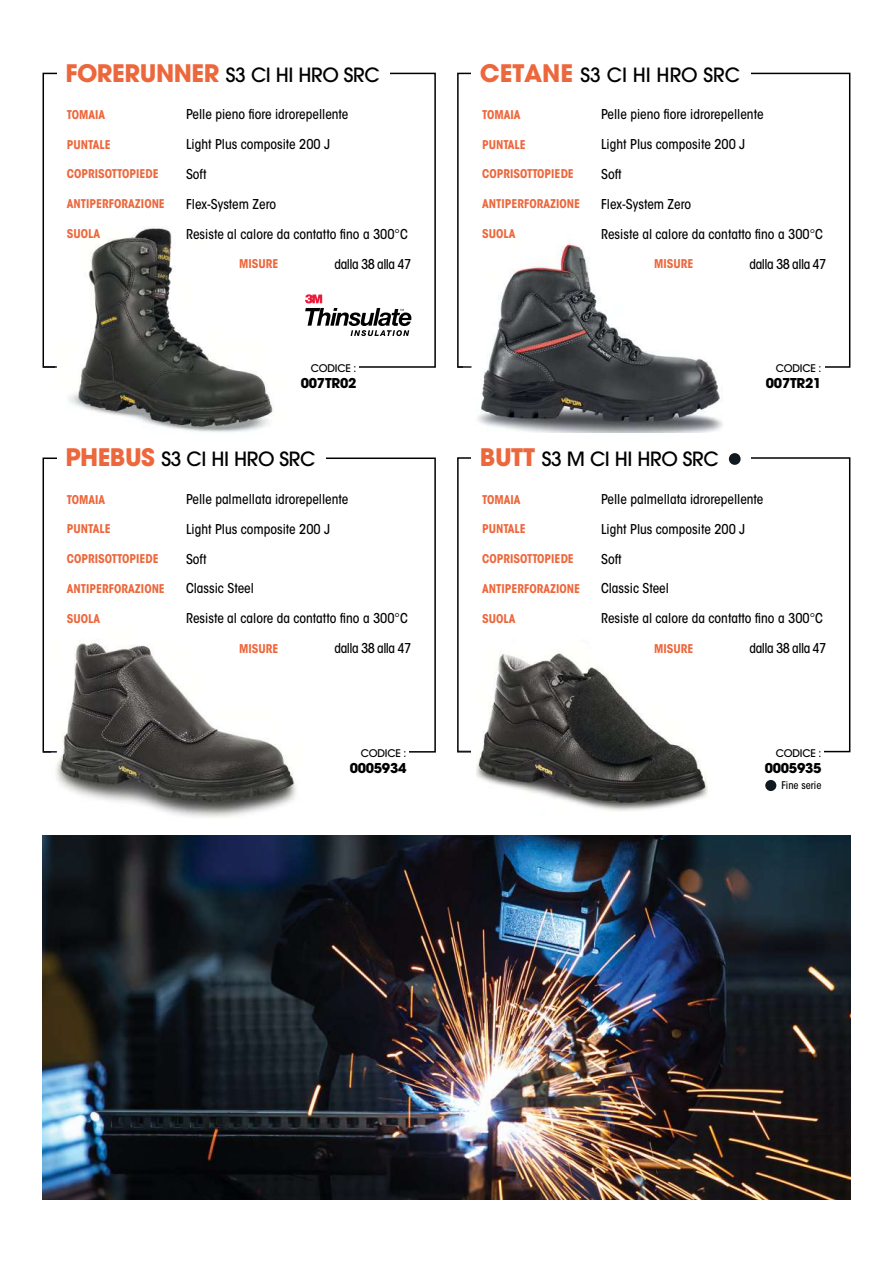
<style>
.page{position:relative;width:893px;height:1263px;background:#fff}
.page>*{position:absolute;margin:0;border:0;box-sizing:border-box;transform-origin:0 0}
.t1{font:500 19.5px "ITC Avant Garde Pro";letter-spacing:-.02em;color:#000}
.t2{font:500 19.5px "ITC Avant Garde Pro";color:#000}
.t3{font:500 condensed 13.5px "ITC Avant Garde Std";color:#000}
.t4{font:500 condensed 13.5px "ITC Avant Garde Std";letter-spacing:-.04em;color:#000}
.t5{font:700 13.5px "ITC Avant Garde Pro";letter-spacing:-.02em;color:#000}
.t6{font:700 condensed 12px "ITC Avant Garde Std";color:#ed673c}
.t7{font:500 10.5px "ITC Avant Garde Pro";letter-spacing:-.02em;color:#000}
.t8{font:500 condensed 10.5px "ITC Avant Garde Std";color:#000}
.s1{font-weight:700;font-size:24px;color:#ed673c}
</style>
<div class="page">
<img style="left:43px;top:835px;width:807px;height:365px">
<img style="left:55px;top:640px;width:241px;height:178px">
<img style="left:476px;top:650px;width:231px;height:161px">
<img style="left:471px;top:243px;width:252px;height:189px">
<img style="left:69px;top:227px;width:205px;height:206px">
<svg style="left:43px;top:366px;width:14px;height:2px"></svg>
<svg style="left:458px;top:366px;width:13px;height:2px"></svg>
<svg style="left:43px;top:751px;width:14px;height:2px"></svg>
<svg style="left:457px;top:751px;width:14px;height:1px"></svg>
<svg style="left:305px;top:294px;width:106px;height:42px"></svg>
<div style="left:765px;top:780px;width:11px;height:11px;background:#101820;border-radius:50%"></div>
<div style="left:729px;top:453px;width:12px;height:12px;background:#101820;border-radius:50%"></div>
<h1 class="t1" style="left:65px;top:62px;width:316px"><span class="s1">FORERUNNER</span> S3 CI HI HRO SRC</h1>
<h1 class="t2" style="left:480px;top:62px;width:262px"><span class="s1">CETANE</span> S3 CI HI HRO SRC</h1>
<p class="t6" style="left:67px;top:107px;width:40px">TOMAIA</p>
<p class="t3" style="left:186px;top:106px;width:164px">Pelle pieno fiore idrorepellente</p>
<p class="t6" style="left:67px;top:137px;width:45px">PUNTALE</p>
<p class="t3" style="left:186px;top:136px;width:146px">Light Plus composite 200 J</p>
<p class="t6" style="left:67px;top:166px;width:93px">COPRISOTTOPIEDE</p>
<p class="t3" style="left:186px;top:166px;width:22px">Soft</p>
<p class="t6" style="left:67px;top:196px;width:100px">ANTIPERFORAZIONE</p>
<p class="t3" style="left:186px;top:196px;width:92px">Flex-System Zero</p>
<p class="t6" style="left:67px;top:226px;width:35px">SUOLA</p>
<p class="t3" style="left:186px;top:225px;width:223px">Resiste al calore da contatto fino a 300°C</p>
<p class="t6" style="left:239px;top:256px;width:41px">MISURE</p>
<p class="t4" style="left:335px;top:255px;width:78px">dalla 38 alla 47</p>
<p class="t7" style="left:311px;top:361px;width:47px">CODICE :</p>
<p class="t5" style="left:301px;top:374px;width:57px">007TR02</p>
<p class="t6" style="left:482px;top:107px;width:40px">TOMAIA</p>
<p class="t3" style="left:601px;top:106px;width:164px">Pelle pieno fiore idrorepellente</p>
<p class="t6" style="left:482px;top:137px;width:45px">PUNTALE</p>
<p class="t3" style="left:601px;top:136px;width:146px">Light Plus composite 200 J</p>
<p class="t6" style="left:482px;top:166px;width:93px">COPRISOTTOPIEDE</p>
<p class="t3" style="left:601px;top:166px;width:22px">Soft</p>
<p class="t6" style="left:482px;top:196px;width:100px">ANTIPERFORAZIONE</p>
<p class="t3" style="left:601px;top:196px;width:92px">Flex-System Zero</p>
<p class="t6" style="left:482px;top:226px;width:35px">SUOLA</p>
<p class="t3" style="left:601px;top:225px;width:223px">Resiste al calore da contatto fino a 300°C</p>
<p class="t6" style="left:654px;top:256px;width:41px">MISURE</p>
<p class="t4" style="left:750px;top:255px;width:78px">dalla 38 alla 47</p>
<p class="t7" style="left:776px;top:361px;width:47px">CODICE :</p>
<p class="t5" style="left:766px;top:374px;width:57px">007TR21</p>
<h1 class="t1" style="left:65px;top:447px;width:251px"><span class="s1">PHEBUS</span> S3 CI HI HRO SRC</h1>
<h1 class="t1" style="left:480px;top:446px;width:240px"><span class="s1">BUTT</span> S3 M CI HI HRO SRC</h1>
<p class="t6" style="left:67px;top:491px;width:40px">TOMAIA</p>
<p class="t3" style="left:186px;top:491px;width:164px">Pelle palmellata idrorepellente</p>
<p class="t6" style="left:67px;top:521px;width:45px">PUNTALE</p>
<p class="t3" style="left:186px;top:521px;width:146px">Light Plus composite 200 J</p>
<p class="t6" style="left:67px;top:551px;width:93px">COPRISOTTOPIEDE</p>
<p class="t3" style="left:186px;top:550px;width:22px">Soft</p>
<p class="t6" style="left:67px;top:581px;width:100px">ANTIPERFORAZIONE</p>
<p class="t3" style="left:186px;top:580px;width:69px">Classic Steel</p>
<p class="t6" style="left:67px;top:610px;width:35px">SUOLA</p>
<p class="t3" style="left:186px;top:610px;width:223px">Resiste al calore da contatto fino a 300°C</p>
<p class="t6" style="left:239px;top:641px;width:41px">MISURE</p>
<p class="t4" style="left:335px;top:640px;width:78px">dalla 38 alla 47</p>
<p class="t7" style="left:361px;top:746px;width:47px">CODICE :</p>
<p class="t5" style="left:350px;top:759px;width:58px">0005934</p>
<p class="t6" style="left:482px;top:491px;width:40px">TOMAIA</p>
<p class="t3" style="left:601px;top:491px;width:164px">Pelle palmellata idrorepellente</p>
<p class="t6" style="left:482px;top:521px;width:45px">PUNTALE</p>
<p class="t3" style="left:601px;top:521px;width:146px">Light Plus composite 200 J</p>
<p class="t6" style="left:482px;top:551px;width:93px">COPRISOTTOPIEDE</p>
<p class="t3" style="left:601px;top:550px;width:22px">Soft</p>
<p class="t6" style="left:482px;top:581px;width:100px">ANTIPERFORAZIONE</p>
<p class="t3" style="left:601px;top:580px;width:69px">Classic Steel</p>
<p class="t6" style="left:482px;top:610px;width:35px">SUOLA</p>
<p class="t3" style="left:601px;top:610px;width:223px">Resiste al calore da contatto fino a 300°C</p>
<p class="t6" style="left:654px;top:641px;width:41px">MISURE</p>
<p class="t4" style="left:750px;top:640px;width:78px">dalla 38 alla 47</p>
<p class="t7" style="left:776px;top:746px;width:47px">CODICE :</p>
<p class="t5" style="left:765px;top:759px;width:58px">0005935</p>
<p class="t8" style="left:781px;top:779px;width:42px">Fine serie</p>
</div>
